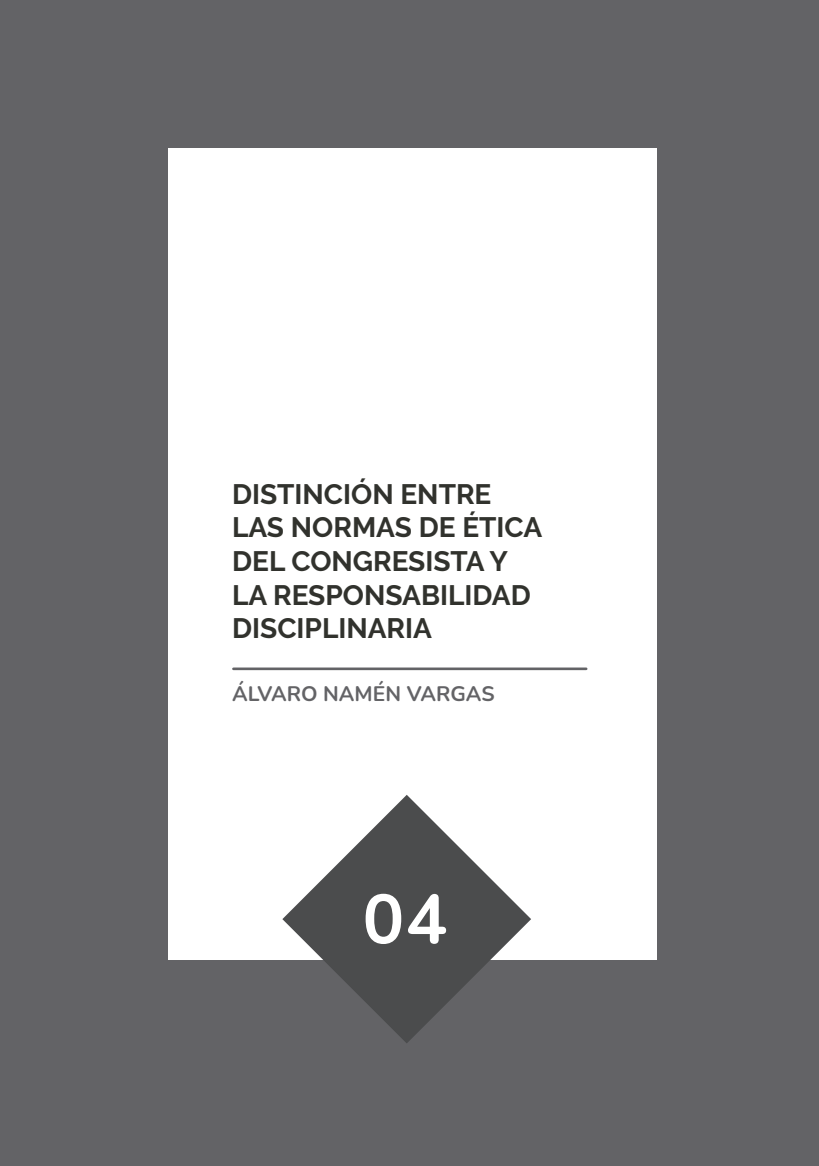
<style>
.page{position:relative;width:819px;height:1166px;background:#636366}
.page>*{position:absolute;margin:0;border:0;box-sizing:border-box;transform-origin:0 0}
.t1{font:700 69.3px "Nunito";color:#fff}
.t2{font:700 28px/33.6px "Raleway";color:#31322d}
.t3{font:700 21px "Nunito";color:#636366}
</style>
<div class="page">
<div style="left:169px;top:149px;width:488px;height:811px;background:#fff"></div>
<svg style="left:282px;top:795px;width:249px;height:248px"></svg>
<hr style="left:233px;top:667px;width:353px;height:3px;background:#636366">
<p class="t2" style="left:232px;top:477px;width:312px">DISTINCIÓN ENTRE<br>LAS NORMAS DE ÉTICA<br>DEL CONGRESISTA Y<br>LA RESPONSABILIDAD<br>DISCIPLINARIA</p>
<p class="t3" style="left:232px;top:679px;width:264px">ÁLVARO NAMÉN VARGAS</p>
<p class="t1" style="left:362px;top:870px;width:86px">04</p>
</div>
